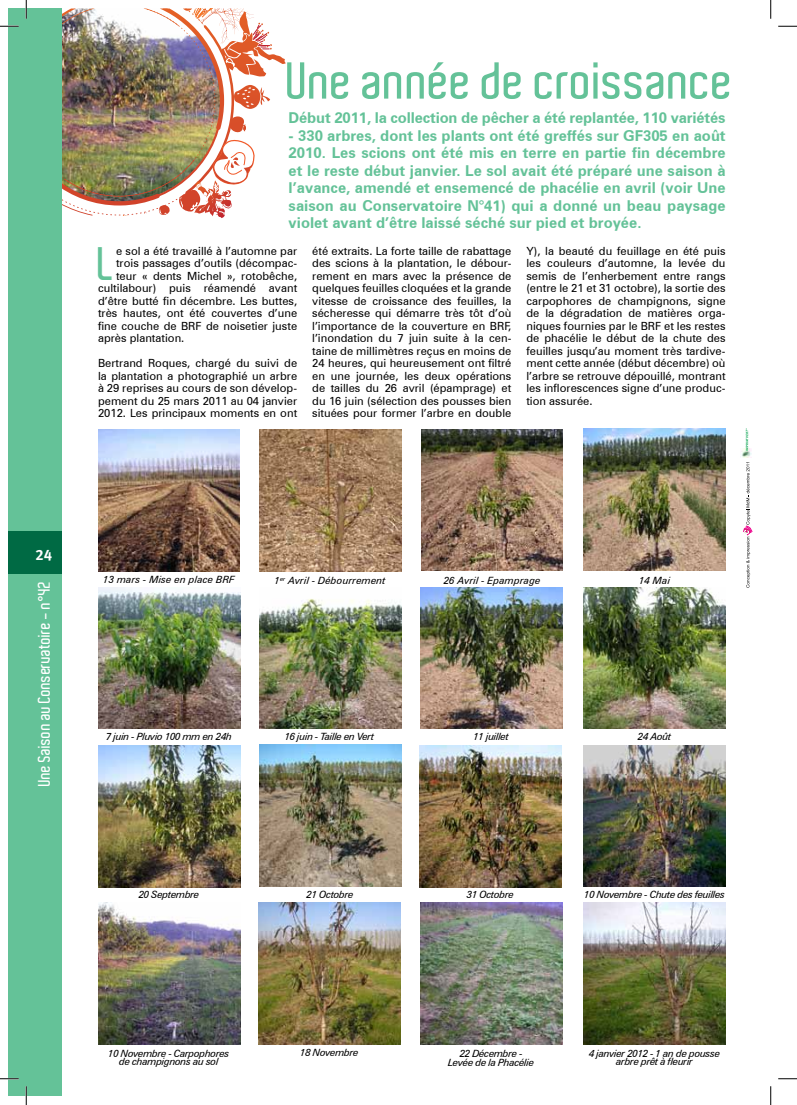
<style>
.page{position:relative;width:797px;height:1105px;background:#fff}
.page>*{position:absolute;margin:0;border:0;box-sizing:border-box;transform-origin:0 0}
.t1{font:600 50px "Aldo";color:#64c298}
.t2{font:600 45.75px "Aldo";color:#64c298}
.t3{font:600 16.25px "Aldo";color:#fff}
.t4{font:700 15px/17.5px "Zurich BT";letter-spacing:-.01em;color:#64c298;text-align:justify}
.t5{font:15px "Meta Bold CELF Roman";color:#fff}
.t6{font:11.25px/12.5px "Zurich BT";color:#000;text-align:justify}
.t7{font:italic 10px/8.8px "Zurich BT";letter-spacing:-.04em;color:#000;text-align:center}
.t8{font:italic 10px "Zurich BT";color:#000}
</style>
<div class="page">
<img style="left:98px;top:430px;width:142px;height:141px">
<img style="left:259px;top:430px;width:142px;height:141px">
<img style="left:421px;top:429px;width:142px;height:142px">
<img style="left:584px;top:429px;width:141px;height:142px">
<img style="left:98px;top:587px;width:142px;height:142px">
<img style="left:259px;top:599px;width:142px;height:130px">
<img style="left:420px;top:587px;width:142px;height:142px">
<img style="left:583px;top:587px;width:142px;height:142px">
<img style="left:258px;top:903px;width:142px;height:142px">
<img style="left:259px;top:745px;width:142px;height:141px">
<img style="left:419px;top:745px;width:142px;height:142px">
<img style="left:583px;top:745px;width:142px;height:141px">
<img style="left:98px;top:903px;width:142px;height:142px">
<img style="left:420px;top:903px;width:142px;height:142px">
<img style="left:583px;top:903px;width:142px;height:142px">
<img style="left:98px;top:745px;width:142px;height:142px">
<div style="left:9px;top:9px;width:53px;height:1087px;background:#64c298"></div>
<div style="left:9px;top:531px;width:53px;height:43px;background:#006a44"></div>
<svg style="left:741px;top:428px;width:11px;height:160px"></svg>
<svg style="left:778px;top:25px;width:19px;height:2px"></svg>
<svg style="left:0;top:1078px;width:19px;height:1px"></svg>
<svg style="left:778px;top:1078px;width:19px;height:1px"></svg>
<img style="left:0;top:0;width:286px;height:276px">
<svg style="left:25px;top:1086px;width:2px;height:19px"></svg>
<svg style="left:770px;top:0;width:1px;height:19px"></svg>
<svg style="left:770px;top:1086px;width:1px;height:19px"></svg>
<h1 class="t1" style="left:287px;top:53px;width:447px">Une année de croissance</h1>
<h3 class="t4" style="left:288px;top:109px;width:438px">Début 2011, la collection de pêcher a été replantée, 110 variétés</h3>
<p class="t4" style="left:288px;top:127px;width:438px">- 330 arbres, dont les plants ont été greffés sur GF305 en août 2010. Les scions ont été mis en terre en partie fin décembre et le reste début janvier. Le sol avait été préparé une saison à l’avance, amendé et ensemencé de phacélie en avril (voir Une saison au Conservatoire N°41) qui a donné un beau paysage violet avant d’être laissé séché sur pied et broyée.</p>
<h2 class="t2" style="left:98px;top:238px;width:20px">L</h2>
<p class="t6" style="left:116px;top:244px;width:183px">e sol a été travaillé à l’automne par</p>
<p class="t6" style="left:116px;top:257px;width:183px">trois passages d’outils (décompac-</p>
<p class="t6" style="left:116px;top:269px;width:183px">teur « dents Michel », rotobêche,</p>
<p class="t6" style="left:98px;top:282px;width:201px">cultilabour) puis réamendé avant</p>
<p class="t6" style="left:98px;top:294px;width:201px">d’être butté fin décembre. Les buttes,</p>
<p class="t6" style="left:98px;top:307px;width:201px">très hautes, ont été couvertes d’une</p>
<p class="t6" style="left:98px;top:319px;width:201px">fine couche de BRF de noisetier juste</p>
<p class="t6" style="left:98px;top:332px;width:88px">après plantation.</p>
<p class="t6" style="left:98px;top:357px;width:201px">Bertrand Roques, chargé du suivi de la plantation a photographié un arbre à 29 reprises au cours de son dévelop&shy;pement du 25 mars 2011 au 04 janvier 2012. Les principaux moments en ont</p>
<p class="t6" style="left:312px;top:244px;width:201px">été extraits. La forte taille de rabattage des scions à la plantation, le débour&shy;rement en mars avec la présence de quelques feuilles cloquées et la grande vitesse de croissance des feuilles, la sécheresse qui démarre très tôt d’où l’importance de la couverture en BRF, l’inondation du 7 juin suite à la cen&shy;taine de millimètres reçus en moins de 24 heures, qui heureusement ont filtré en une journée, les deux opérations de tailles du 26 avril (épamprage) et du 16 juin (sélection des pousses bien situées pour former l’arbre en double</p>
<p class="t6" style="left:526px;top:244px;width:201px">Y), la beauté du feuillage en été puis les couleurs d’automne, la levée du semis de l’enherbement entre rangs (entre le 21 et 31 octobre), la sortie des carpophores de champignons, signe de la dégradation de matières orga&shy;niques fournies par le BRF et les restes de phacélie le début de la chute des feuilles jusqu’au moment très tardive&shy;ment cette année (début décembre) où l’arbre se retrouve dépouillé, montrant les inflorescences signe d’une produc&shy;tion assurée.</p>
<h3 class="t5" style="left:36px;top:545px;width:18px">24</h3>
<h3 class="t3" style="left:35px;top:786px;width:207px;rotate:-90deg">Une Saison au Conservatoire - n°42</h3>
<p class="t8" style="left:103px;top:573px;width:133px">13 mars - Mise en place BRF</p>
<p class="t8" style="left:274px;top:574px;width:113px">1<sup>er</sup> Avril - Débourrement</p>
<p class="t8" style="left:444px;top:574px;width:98px">26 Avril - Epamprage</p>
<p class="t7" style="left:639px;top:576px;width:33px">14 Mai</p>
<p class="t7" style="left:106px;top:732px;width:128px">7 juin - Pluvio 100 mm en 24h</p>
<p class="t7" style="left:285px;top:732px;width:91px">16 juin - Taille en Vert</p>
<p class="t7" style="left:473px;top:732px;width:37px">11 juillet</p>
<p class="t7" style="left:638px;top:732px;width:35px">24 Août</p>
<p class="t7" style="left:139px;top:890px;width:62px">20 Septembre</p>
<p class="t7" style="left:307px;top:889px;width:49px">21 Octobre</p>
<p class="t7" style="left:467px;top:890px;width:49px">31 Octobre</p>
<p class="t7" style="left:584px;top:889px;width:142px">10 Novembre - Chute des feuilles</p>
<p class="t7" style="left:108px;top:1048px;width:123px">10 Novembre - Carpophores de champignons au sol</p>
<p class="t7" style="left:448px;top:1049px;width:88px">22 Décembre -<br>Levée de la Phacélie</p>
<p class="t7" style="left:589px;top:1048px;width:133px">4 janvier 2012 - 1 an de pousse arbre prêt à fleurir</p>
<p class="t7" style="left:300px;top:1048px;width:60px">18 Novembre</p>
</div>
